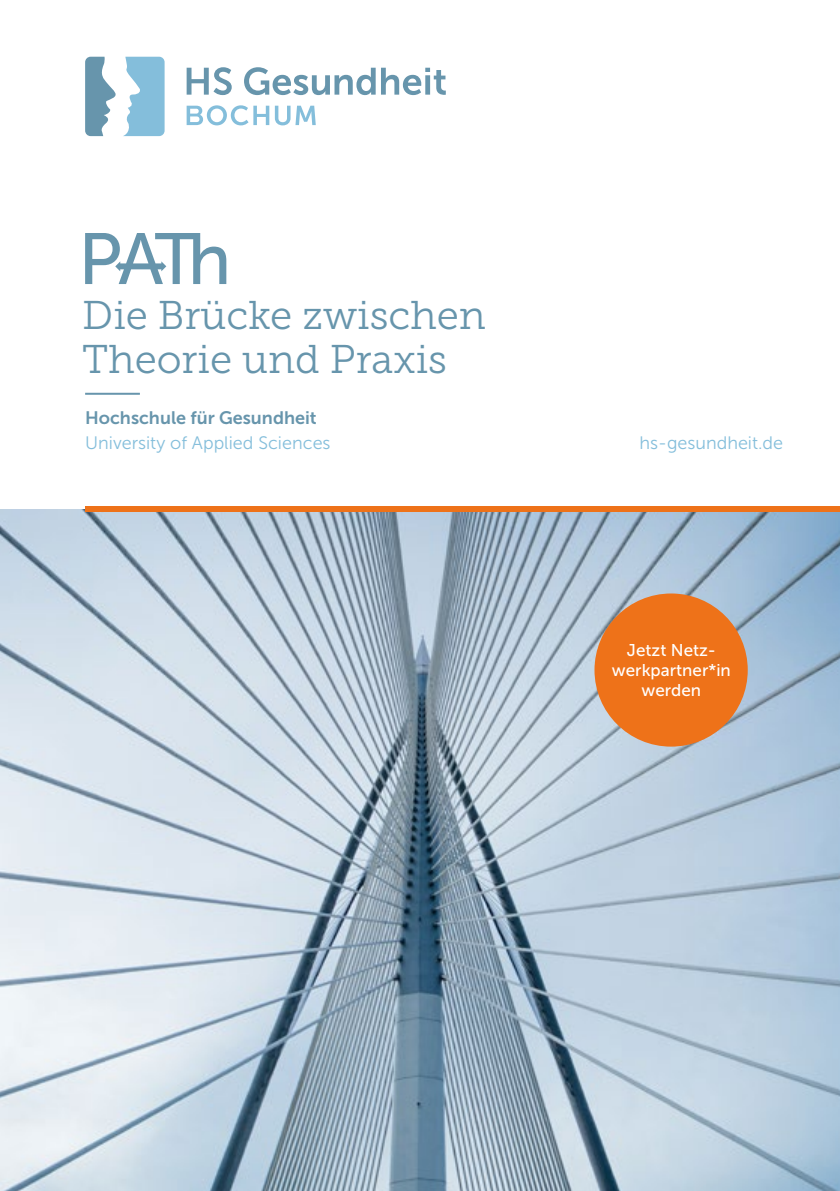
<style>
.page{position:relative;width:840px;height:1191px;background:#fff}
.page>*{position:absolute;margin:0;border:0;box-sizing:border-box;transform-origin:0 0}
.t1{font:40px/44px "Museo Slab 300";color:#6795ac}
.t2{font:18px "Museo Sans 300";color:#84bedb}
.t3{font:18px "Museo Sans 700";color:#6795ac}
.t4{font:17px/20px "Museo Sans 500";color:#fff;text-align:center}
</style>
<div class="page">
<img style="left:0;top:509px;width:839px;height:682px">
<div style="left:85px;top:506px;width:754px;height:6px;background:#ee7219"></div>
<svg style="left:186px;top:67px;width:45px;height:28px"></svg>
<svg style="left:244px;top:67px;width:131px;height:28px"></svg>
<svg style="left:381px;top:68px;width:64px;height:27px"></svg>
<svg style="left:186px;top:105px;width:83px;height:20px"></svg>
<svg style="left:275px;top:106px;width:40px;height:19px"></svg>
<svg style="left:123px;top:57px;width:41px;height:79px"></svg>
<svg style="left:85px;top:57px;width:31px;height:79px"></svg>
<svg style="left:85px;top:233px;width:141px;height:51px"></svg>
<hr style="left:85px;top:393px;width:55px;height:2px;background:#6795ac">
<div style="left:594px;top:593px;width:153px;height:153px;background:#ee7219;border-radius:50%"></div>
<h1 class="t1" style="left:82px;top:293px;width:405px">Die Brücke zwischen<br>Theorie und Praxis</h1>
<p class="t3" style="left:85px;top:408px;width:233px">Hochschule für Gesundheit</p>
<p class="t2" style="left:85px;top:433px;width:247px">University of Applied Sciences</p>
<p class="t2" style="left:639px;top:433px;width:145px">hs-gesundheit.de</p>
<p class="t4" style="left:611px;top:640px;width:120px">Jetzt Netz&shy;werkpartner*in werden</p>
</div>
